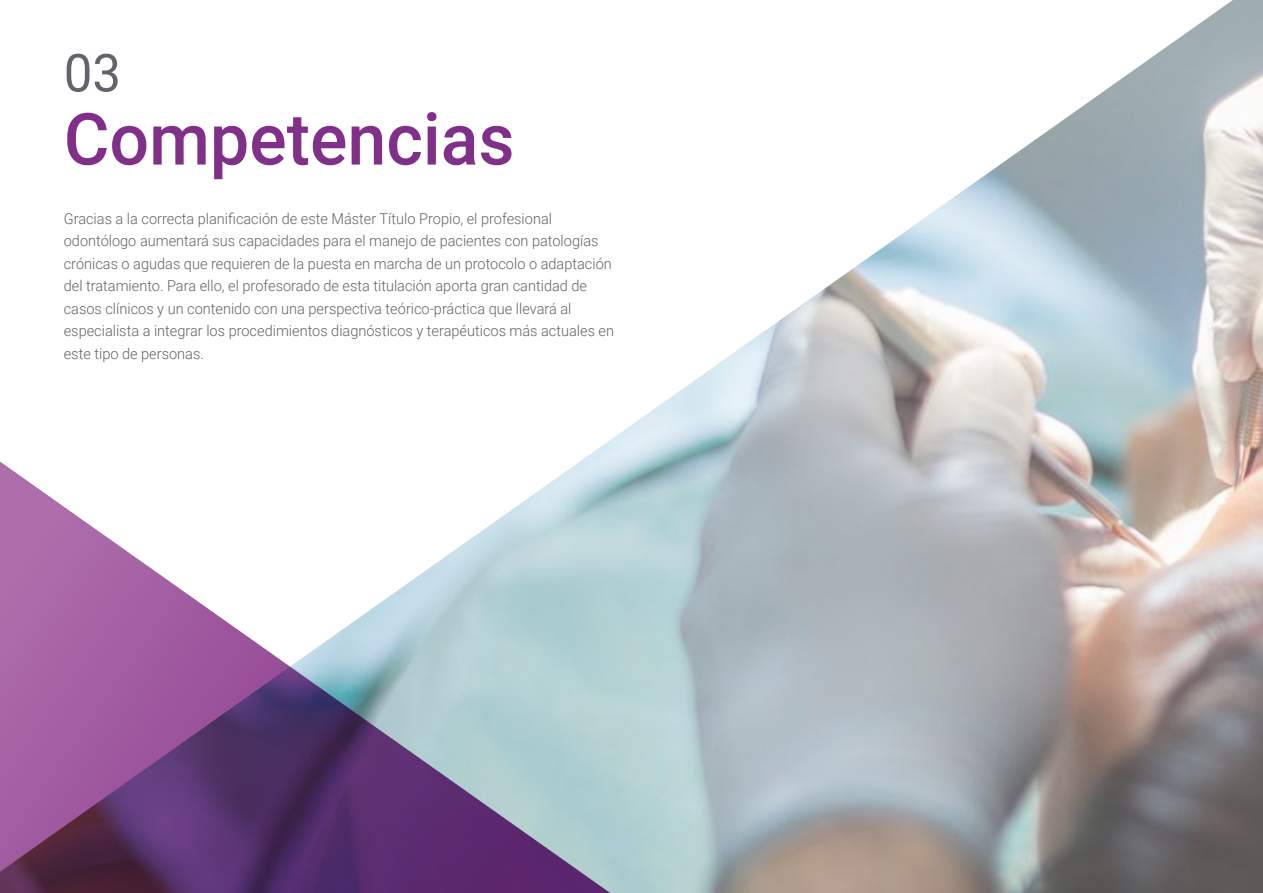
<style>
.page{position:relative;width:1263px;height:893px;background:#fff}
.page>*{position:absolute;margin:0;border:0;box-sizing:border-box;transform-origin:0 0}
.t1{font:500 72px "Roboto";color:#813089}
.t2{font:52.5px "Roboto";color:#61646a}
.t3{font:300 15px/22.5px "Roboto";color:#61646a}
</style>
<div class="page">
<img style="left:602px;top:0;width:661px;height:893px">
<svg style="left:0;top:446px;width:640px;height:447px"></svg>
<h2 class="t2" style="left:64px;top:36px;width:59px">03</h2>
<h1 class="t1" style="left:64px;top:89px;width:452px">Competencias</h1>
<p class="t3" style="left:64px;top:207px;width:552px">Gracias a la correcta planificación de este Máster Título Propio, el profesional odontólogo aumentará sus capacidades para el manejo de pacientes con patologías crónicas o agudas que requieren de la puesta en marcha de un protocolo o adaptación del tratamiento. Para ello, el profesorado de esta titulación aporta gran cantidad de casos clínicos y un contenido con una perspectiva teórico-práctica que llevará al especialista a integrar los procedimientos diagnósticos y terapéuticos más actuales en este tipo de personas.</p>
</div>
